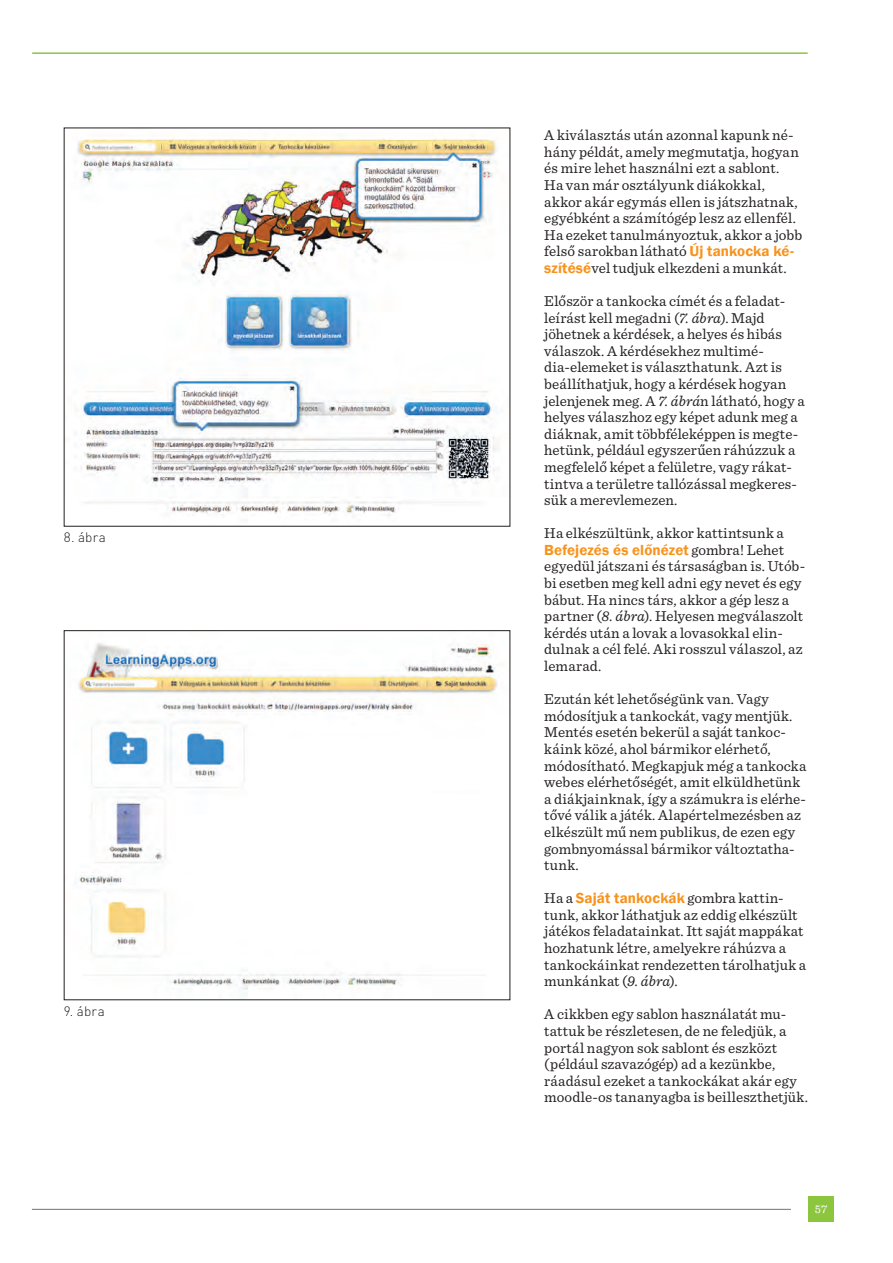
<style>
.page{position:relative;width:893px;height:1263px;background:#fff}
.page>*{position:absolute;margin:0;border:0;box-sizing:border-box;transform-origin:0 0}
.t1{font:15px/16.6px "Sentinel";letter-spacing:.01em;color:#231f20}
.t2{font:600 15px "Franklin Gothic";letter-spacing:.005em;color:#f7931d}
.t3{font:300 13.5px "DIN Pro";letter-spacing:.015em;color:#231f20}
.t4{font:12px "Sentinel";color:#fff}
.s1{font-family:"Franklin Gothic";font-weight:600;color:#f7931d}
.s2{font-style:italic}
.s3{font-family:"Sentinel";font-weight:400;color:#231f20}
</style>
<div class="page">
<hr style="left:33px;top:52px;width:774px;height:2px;background:#8bc63e">
<div style="left:808px;top:1197px;width:26px;height:25px;background:#8bc63e"></div>
<hr style="left:32px;top:1209px;width:759px;height:1px;background:#808285">
<img style="left:75px;top:135px;width:423px;height:382px">
<img style="left:78px;top:643px;width:420px;height:347px">
<p class="t3" style="left:64px;top:528px;width:43px">8. ábra</p>
<p class="t3" style="left:64px;top:1002px;width:42px">9. ábra</p>
<p class="t1" style="left:544px;top:126px;width:259px">A kiválasztás után azonnal kapunk né&shy;hány példát, amely megmutatja, hogyan és mire lehet használni ezt a sablont.<br>Ha van már osztályunk diákokkal, akkor akár egymás ellen is játszhatnak, egyébként a számítógép lesz az ellenfél.<br>Ha ezeket tanulmányoztuk, akkor a jobb felső sarokban látható <span class="s1">Új tankocka ké&shy;szítésé</span>vel tudjuk elkezdeni a munkát.</p>
<p class="t1" style="left:544px;top:292px;width:262px">Először a tankocka címét és a feladat&shy;leírást kell megadni (<span class="s2">7. ábra</span>). Majd jöhetnek a kérdések, a helyes és hibás válaszok. A kérdésekhez multimé&shy;dia-elemeket is választhatunk. Azt is beállíthatjuk, hogy a kérdések hogyan jelenjenek meg. A <span class="s2">7. ábrá</span>n látható, hogy a helyes válaszhoz egy képet adunk meg a diáknak, amit többféleképpen is megte&shy;hetünk, például egyszerűen ráhúzzuk a megfelelő képet a felületre, vagy rákat&shy;tintva a területre tallózással megkeres&shy;sük a merevlemezen.</p>
<p class="t1" style="left:544px;top:524px;width:241px">Ha elkészültünk, akkor kattintsunk a</p>
<p class="t2" style="left:544px;top:541px;width:241px">Befejezés és előnézet <span class="s3">gombra! Lehet</span></p>
<p class="t1" style="left:544px;top:557px;width:262px">egyedül játszani és társaságban is. Utób&shy;bi esetben meg kell adni egy nevet és egy bábut. Ha nincs társ, akkor a gép lesz a partner (<span class="s2">8. ábra</span>). Helyesen megválaszolt kérdés után a lovak a lovasokkal elin&shy;dulnak a cél felé. Aki rosszul válaszol, az lemarad.</p>
<p class="t1" style="left:544px;top:690px;width:263px">Ezután két lehetőségünk van. Vagy módosítjuk a tankockát, vagy mentjük.<br>Mentés esetén bekerül a saját tankoc&shy;káink közé, ahol bármikor elérhető, módosítható. Megkapjuk még a tankocka webes elérhetőségét, amit elküldhetünk a diákjainknak, így a számukra is elérhe&shy;tővé válik a játék. Alapértelmezésben az elkészült mű nem publikus, de ezen egy gombnyomással bármikor változtatha&shy;tunk.</p>
<p class="t1" style="left:544px;top:889px;width:263px">Ha a <span class="s1">Saját tankockák</span> gombra kattin&shy;tunk, akkor láthatjuk az eddig elkészült játékos feladatainkat. Itt saját mappákat hozhatunk létre, amelyekre ráhúzva a tankockáinkat rendezetten tárolhatjuk a munkánkat (<span class="s2">9. ábra</span>).</p>
<p class="t1" style="left:544px;top:1005px;width:265px">A cikkben egy sablon használatát mu&shy;tattuk be részletesen, de ne feledjük, a portál nagyon sok sablont és eszközt (például szavazógép) ad a kezünkbe, ráadásul ezeket a tankockákat akár egy moodle-os tananyagba is beilleszthetjük.</p>
<p class="t4" style="left:815px;top:1200px;width:14px">57</p>
</div>
